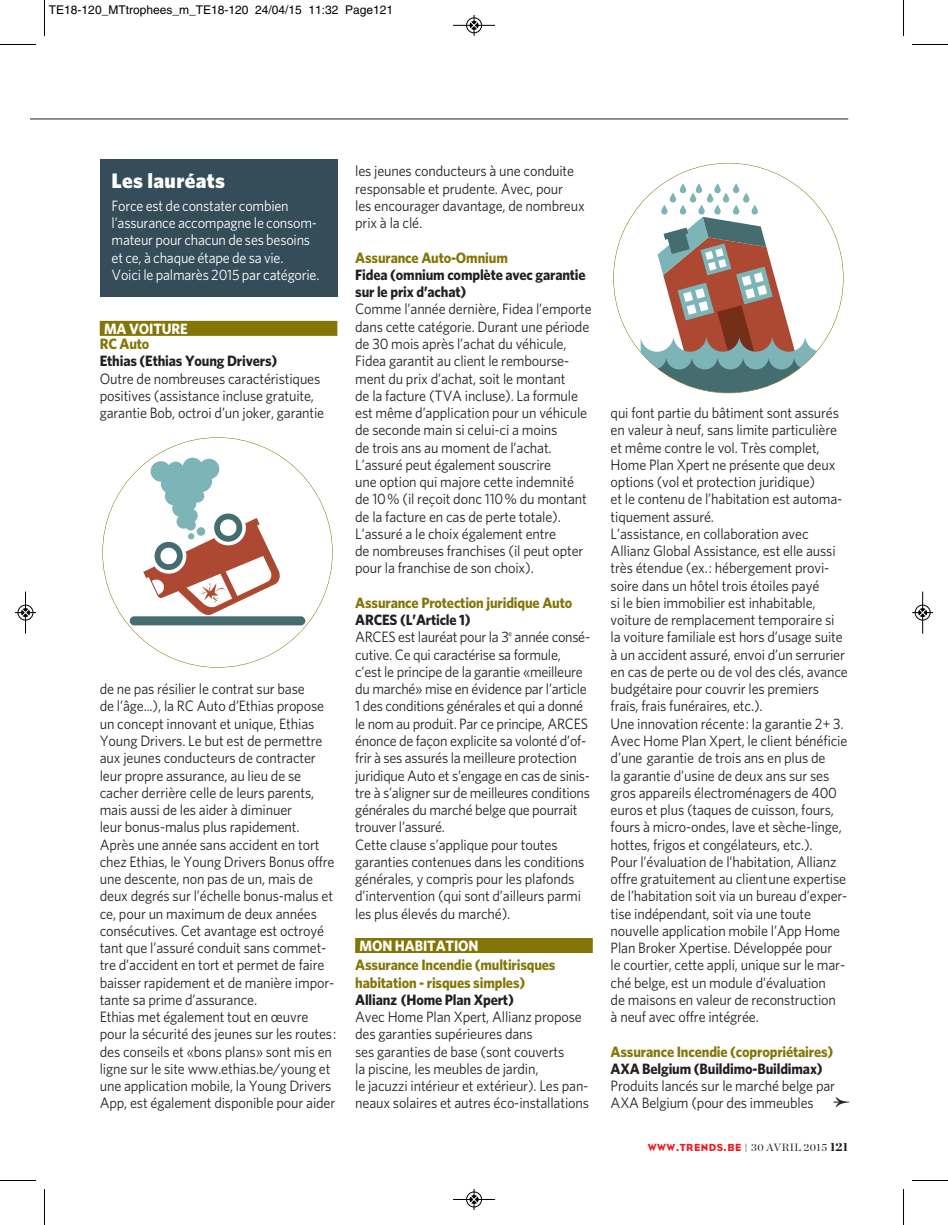
<style>
.page{position:relative;width:948px;height:1225px;background:#fff}
.page>*{position:absolute;margin:0;border:0;box-sizing:border-box;transform-origin:0 0}
.t1{font:22.5px "Mercury Numeric G1";color:#231f20}
.t2{font:900 21px "Whitney";letter-spacing:.02em;color:#fff}
.t3{font:15px/17.2px "Whitney";letter-spacing:-.01em;color:#231f20;scale:.95 1}
.t4{font:700 15px/17.2px "Whitney";letter-spacing:-.01em;color:#837506;scale:.95 1}
.t5{font:15px/17.2px "Whitney";letter-spacing:-.015em;color:#fff;scale:.95 1}
.t6{font:700 15px/17.2px "Whitney";letter-spacing:-.01em;color:#231f20;scale:.95 1}
.t7{font:700 15px "Whitney";letter-spacing:-.01em;color:#fff;scale:.95 1}
.t8{font:12px "Helvetica";color:#000}
.t9{font:10.5px "Bureau Eagle";letter-spacing:.05em;color:#ee1d23}
.s1{font-weight:700}
.s2{font-family:"Mercury Text G1";font-size:9px;color:#231f20}
.s3{font-family:"Chronicle Display";color:#231f20}
.s4{font-family:"Chronicle Display";font-weight:900;font-size:12px;color:#231f20}
</style>
<div class="page">
<div style="left:100px;top:321px;width:237px;height:15px;background:#837506"></div>
<div style="left:355px;top:937px;width:238px;height:15px;background:#837506"></div>
<hr style="left:31px;top:119px;width:817px;height:1px;background:#231f20">
<div style="left:100px;top:160px;width:237px;height:137px;background:#344d59"></div>
<svg style="left:143px;top:457px;width:137px;height:158px"></svg>
<div style="left:130px;top:616px;width:175px;height:9px;background:#456d70;border-radius:5px"></div>
<svg style="left:733px;top:183px;width:6px;height:10px"></svg>
<svg style="left:714px;top:183px;width:7px;height:10px"></svg>
<svg style="left:696px;top:183px;width:6px;height:10px"></svg>
<div style="left:723px;top:193px;width:6px;height:9px;background:#7cb4b8;border-radius:3px"></div>
<div style="left:707px;top:193px;width:6px;height:9px;background:#7cb4b8;border-radius:3px"></div>
<svg style="left:743px;top:193px;width:6px;height:9px"></svg>
<svg style="left:714px;top:205px;width:7px;height:9px"></svg>
<svg style="left:733px;top:205px;width:6px;height:9px"></svg>
<svg style="left:751px;top:205px;width:7px;height:9px"></svg>
<svg style="left:680px;top:183px;width:6px;height:10px"></svg>
<div style="left:670px;top:193px;width:6px;height:9px;background:#7cb4b8;border-radius:3px"></div>
<div style="left:690px;top:193px;width:6px;height:9px;background:#7cb4b8;border-radius:3px"></div>
<svg style="left:661px;top:205px;width:6px;height:9px"></svg>
<div style="left:680px;top:205px;width:6px;height:9px;background:#7cb4b8;border-radius:3px"></div>
<svg style="left:698px;top:205px;width:7px;height:9px"></svg>
<svg style="left:641px;top:217px;width:202px;height:176px"></svg>
<hr style="left:44px;top:0;width:1px;height:36px;background:#000">
<hr style="left:0;top:44px;width:36px;height:1px;background:#000">
<hr style="left:903px;top:0;width:1px;height:36px;background:#000">
<hr style="left:912px;top:44px;width:36px;height:1px;background:#000">
<hr style="left:44px;top:1188px;width:1px;height:36px;background:#000">
<hr style="left:0;top:1179px;width:36px;height:1px;background:#000">
<hr style="left:903px;top:1188px;width:1px;height:36px;background:#000">
<hr style="left:912px;top:1179px;width:36px;height:1px;background:#000">
<div style="left:466px;top:17px;width:16px;height:16px;border:1px solid #fff;border-radius:50%"></div>
<hr style="left:453px;top:25px;width:42px;height:1px;background:#000">
<div style="left:466px;top:18px;width:16px;height:15px;border:1px solid #000;border-radius:50%"></div>
<svg style="left:470px;top:15px;width:8px;height:21px"></svg>
<div style="left:466px;top:1191px;width:16px;height:16px;border:1px solid #fff;border-radius:50%"></div>
<hr style="left:453px;top:1198px;width:42px;height:1px;background:#000">
<div style="left:466px;top:1191px;width:16px;height:15px;border:1px solid #000;border-radius:50%"></div>
<svg style="left:470px;top:1189px;width:8px;height:20px"></svg>
<div style="left:18px;top:604px;width:15px;height:16px;border:1px solid #fff;border-radius:50%"></div>
<hr style="left:25px;top:591px;width:1px;height:42px;background:#000">
<div style="left:18px;top:605px;width:15px;height:15px;border:1px solid #000;border-radius:50%"></div>
<svg style="left:15px;top:608px;width:21px;height:8px"></svg>
<div style="left:915px;top:604px;width:15px;height:16px;border:1px solid #fff;border-radius:50%"></div>
<hr style="left:922px;top:591px;width:1px;height:42px;background:#000">
<div style="left:915px;top:605px;width:15px;height:15px;border:1px solid #000;border-radius:50%"></div>
<svg style="left:912px;top:608px;width:21px;height:8px"></svg>
<p class="t8" style="left:49px;top:5px;width:346px">TE18-120_MTtrophees_m_TE18-120 24/04/15 11:32 Page121</p>
<h2 class="t2" style="left:112px;top:173px;width:115px">Les lauréats</h2>
<p class="t5" style="left:112px;top:198px;width:220px">Force est de constater combien l’assurance accompagne le consom&shy;mateur pour chacun de ses besoins et ce, à chaque étape de sa vie.<br>Voici le palmarès 2015 par catégorie.</p>
<p class="t7" style="left:104px;top:323px;width:90px">MA VOITURE</p>
<p class="t4" style="left:100px;top:336px;width:54px">RC Auto</p>
<p class="t6" style="left:100px;top:354px;width:188px">Ethias (Ethias Young Drivers)</p>
<p class="t3" style="left:100px;top:371px;width:238px">Outre de nombreuses caractéristiques positives (assistance incluse gratuite, garantie Bob, octroi d’un joker, garantie</p>
<p class="t3" style="left:100px;top:681px;width:251px">de ne pas résilier le contrat sur base<br>de l’âge...), la RC Auto d’Ethias propose un concept innovant et unique, Ethias Young Drivers. Le but est de permettre aux jeunes conducteurs de contracter leur propre assurance, au lieu de se cacher derrière celle de leurs parents, mais aussi de les aider à diminuer<br>leur bonus-malus plus rapidement.<br>Après une année sans accident en tort chez Ethias, le Young Drivers Bonus offre une descente, non pas de un, mais de deux degrés sur l’échelle bonus-malus et ce, pour un maximum de deux années consécutives. Cet avantage est octroyé tant que l’assuré conduit sans commet&shy;tre d’accident en tort et permet de faire baisser rapidement et de manière impor&shy;tante sa prime d’assurance.<br>Ethias met également tout en œuvre pour la sécurité des jeunes sur les routes: des conseils et «bons plans» sont mis en ligne sur le site www.ethias.be/young et une application mobile, la Young Drivers App, est également disponible pour aider</p>
<p class="t3" style="left:355px;top:164px;width:243px">les jeunes conducteurs à une conduite responsable et prudente. Avec, pour<br>les encourager davantage, de nombreux prix à la clé.</p>
<p class="t4" style="left:355px;top:250px;width:162px">Assurance Auto-Omnium</p>
<p class="t6" style="left:355px;top:267px;width:244px">Fidea (omnium complète avec garantie sur le prix d’achat)</p>
<p class="t3" style="left:355px;top:302px;width:250px">Comme l’année dernière, Fidea l’emporte dans cette catégorie. Durant une période de 30 mois après l’achat du véhicule, Fidea garantit au client le rembourse&shy;ment du prix d’achat, soit le montant<br>de la facture (TVA incluse). La formule est même d’application pour un véhicule de seconde main si celui-ci a moins<br>de trois ans au moment de l’achat.<br>L’assuré peut également souscrire<br>une option qui majore cette indemnité de 10% (il reçoit donc 110% du montant de la facture en cas de perte totale).<br>L’assuré a le choix également entre<br>de nombreuses franchises (il peut opter pour la franchise de son choix).</p>
<p class="t4" style="left:355px;top:595px;width:230px">Assurance Protection juridique Auto</p>
<p class="t3" style="left:355px;top:612px;width:249px"><span class="s1">ARCES (L’Article 1)<br></span>ARCES est lauréat pour la 3<sup>e</sup> année consé&shy;cutive. Ce qui caractérise sa formule, c’est le principe de la garantie «meilleure du marché» mise en évidence par l’article 1 des conditions générales et qui a donné le nom au produit. Par ce principe, ARCES énonce de façon explicite sa volonté d’of&shy;frir à ses assurés la meilleure protection juridique Auto et s’engage en cas de sinis&shy;tre à s’aligner sur de meilleures conditions générales du marché belge que pourrait trouver l’assuré.<br>Cette clause s’applique pour toutes garanties contenues dans les conditions générales, y compris pour les plafonds d’intervention (qui sont d’ailleurs parmi les plus élevés du marché).</p>
<p class="t7" style="left:359px;top:940px;width:127px">MON HABITATION</p>
<p class="t4" style="left:355px;top:957px;width:212px">Assurance Incendie (multirisques habitation - risques simples)</p>
<p class="t6" style="left:355px;top:992px;width:168px">Allianz (Home Plan Xpert)</p>
<p class="t3" style="left:355px;top:1009px;width:248px">Avec Home Plan Xpert, Allianz propose des garanties supérieures dans<br>ses garanties de base (sont couverts<br>la piscine, les meubles de jardin,<br>le jacuzzi intérieur et extérieur). Les pan&shy;neaux solaires et autres éco-installations</p>
<p class="t3" style="left:611px;top:405px;width:251px">qui font partie du bâtiment sont assurés en valeur à neuf, sans limite particulière et même contre le vol. Très complet, Home Plan Xpert ne présente que deux options (vol et protection juridique)<br>et le contenu de l’habitation est automa&shy;tiquement assuré.<br>L’assistance, en collaboration avec Allianz Global Assistance, est elle aussi très étendue (ex.: hébergement provi&shy;soire dans un hôtel trois étoiles payé<br>si le bien immobilier est inhabitable, voiture de remplacement temporaire si la voiture familiale est hors d’usage suite à un accident assuré, envoi d’un serrurier en cas de perte ou de vol des clés, avance budgétaire pour couvrir les premiers frais, frais funéraires, etc.).<br>Une innovation récente: la garantie 2+ 3.<br>Avec Home Plan Xpert, le client bénéficie d’une garantie de trois ans en plus de<br>la garantie d’usine de deux ans sur ses gros appareils électroménagers de 400 euros et plus (taques de cuisson, fours, fours à micro-ondes, lave et sèche-linge, hottes, frigos et congélateurs, etc.).<br>Pour l’évaluation de l’habitation, Allianz offre gratuitement au clientune expertise de l’habitation soit via un bureau d’exper&shy;tise indépendant, soit via une toute nouvelle application mobile l’App Home Plan Broker Xpertise. Développée pour<br>le courtier, cette appli, unique sur le mar&shy;ché belge, est un module d’évaluation<br>de maisons en valeur de reconstruction<br>à neuf avec offre intégrée.</p>
<p class="t4" style="left:611px;top:1044px;width:236px">Assurance Incendie (copropriétaires)</p>
<p class="t6" style="left:611px;top:1061px;width:225px">AXA Belgium (Buildimo-Buildimax)</p>
<p class="t3" style="left:611px;top:1078px;width:238px">Produits lancés sur le marché belge par<br>AXA Belgium (pour des immeubles</p>
<h1 class="t1" style="left:834px;top:1088px;width:18px">≤</h1>
<p class="t9" style="left:648px;top:1141px;width:202px">WWW.TRENDS.BE <span class="s2">|</span> <span class="s3">30 AVRIL 2015</span> <span class="s4">121</span></p>
</div>
